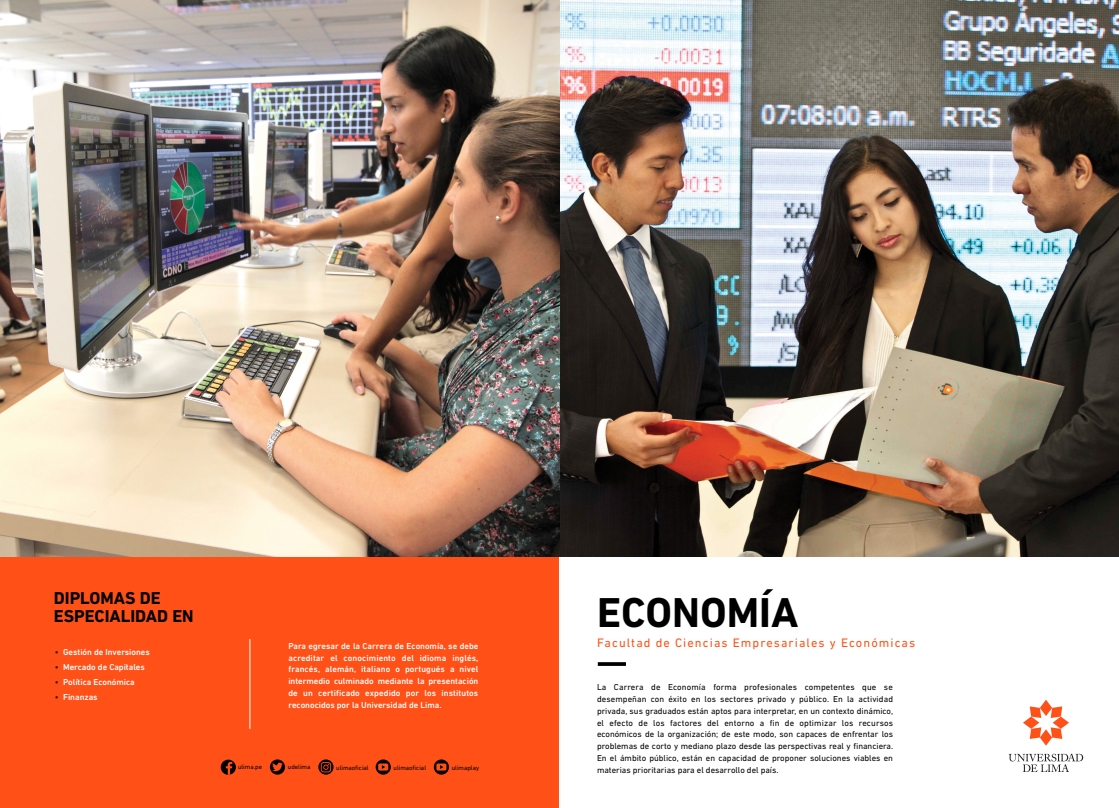
<style>
.page{position:relative;width:1119px;height:808px;background:#fff}
.page>*{position:absolute;margin:0;border:0;box-sizing:border-box;transform-origin:0 0}
.t1{font:700 42.5px "DIN Next LT Pro";color:#000}
.t2{font:700 17.5px/18.2px "DIN Next LT Pro";color:#000}
.t3{font:12.5px "DIN Next LT Pro";letter-spacing:.085em;color:#ff5117}
.t4{font:8.75px/11.9px "DIN Next LT Pro";color:#000;text-align:justify}
.t5{font:500 8.75px/11.9px "DIN Next LT Pro";color:#fff;text-align:justify}
.t6{font:6.5px "DIN Next LT Pro";color:#000}
.s1{color:#231f20}
</style>
<div class="page">
<img style="left:559px;top:0;width:559px;height:557px">
<img style="left:0;top:0;width:559px;height:557px">
<div style="left:0;top:557px;width:559px;height:251px;background:#ff5117"></div>
<hr style="left:249px;top:639px;width:1px;height:90px;background:#fff">
<svg style="left:270px;top:759px;width:15px;height:16px"></svg>
<svg style="left:318px;top:759px;width:15px;height:16px"></svg>
<svg style="left:375px;top:759px;width:16px;height:16px"></svg>
<svg style="left:272px;top:763px;width:11px;height:8px"></svg>
<svg style="left:378px;top:763px;width:10px;height:7px"></svg>
<svg style="left:434px;top:759px;width:15px;height:16px"></svg>
<svg style="left:436px;top:763px;width:10px;height:7px"></svg>
<svg style="left:221px;top:760px;width:15px;height:15px"></svg>
<svg style="left:226px;top:762px;width:6px;height:13px"></svg>
<svg style="left:321px;top:762px;width:10px;height:10px"></svg>
<svg style="left:597px;top:662px;width:29px;height:4px"></svg>
<svg style="left:1008px;top:753px;width:75px;height:19px"></svg>
<svg style="left:1023px;top:700px;width:45px;height:46px"></svg>
<h2 class="t2" style="left:54px;top:589px;width:141px">DIPLOMAS DE<br>ESPECIALIDAD EN</h2>
<p class="t5" style="left:55px;top:646px;width:96px"><span class="s1">•</span> Gestión de Inversiones</p>
<p class="t5" style="left:55px;top:661px;width:91px"><span class="s1">•</span> Mercado de Capitales</p>
<p class="t5" style="left:55px;top:676px;width:81px"><span class="s1">•</span> Política Económica</p>
<p class="t5" style="left:55px;top:691px;width:44px"><span class="s1">•</span> Finanzas</p>
<p class="t5" style="left:288px;top:640px;width:191px">Para egresar de la Carrera de Economía, se debe acreditar el conocimiento del idioma inglés, francés, alemán, italiano o portugués a nivel intermedio culminado mediante la presentación de un certificado expedido por los institutos reconocidos por la Universidad de Lima.</p>
<p class="t6" style="left:238px;top:763px;width:26px">ulima.pe</p>
<p class="t6" style="left:288px;top:763px;width:24px">udelima</p>
<p class="t6" style="left:336px;top:764px;width:34px">ulimaoficial</p>
<p class="t6" style="left:393px;top:764px;width:34px">ulimaoficial</p>
<p class="t6" style="left:451px;top:764px;width:29px">ulimaplay</p>
<h1 class="t1" style="left:597px;top:588px;width:203px">ECONOMÍA</h1>
<h3 class="t3" style="left:597px;top:636px;width:320px">Facultad de Ciencias Empresariales y Económicas</h3>
<p class="t4" style="left:597px;top:681px;width:297px">La Carrera de Economía forma profesionales competentes que se desempeñan con éxito en los sectores privado y público. En la actividad privada, sus graduados están aptos para interpretar, en un contexto dinámico, el efecto de los factores del entorno a fin de optimizar los recursos económicos de la organización; de este modo, son capaces de enfrentar los problemas de corto y mediano plazo desde las perspectivas real y financiera.<br>En el ámbito público, están en capacidad de proponer soluciones viables en materias prioritarias para el desarrollo del país.</p>
</div>
